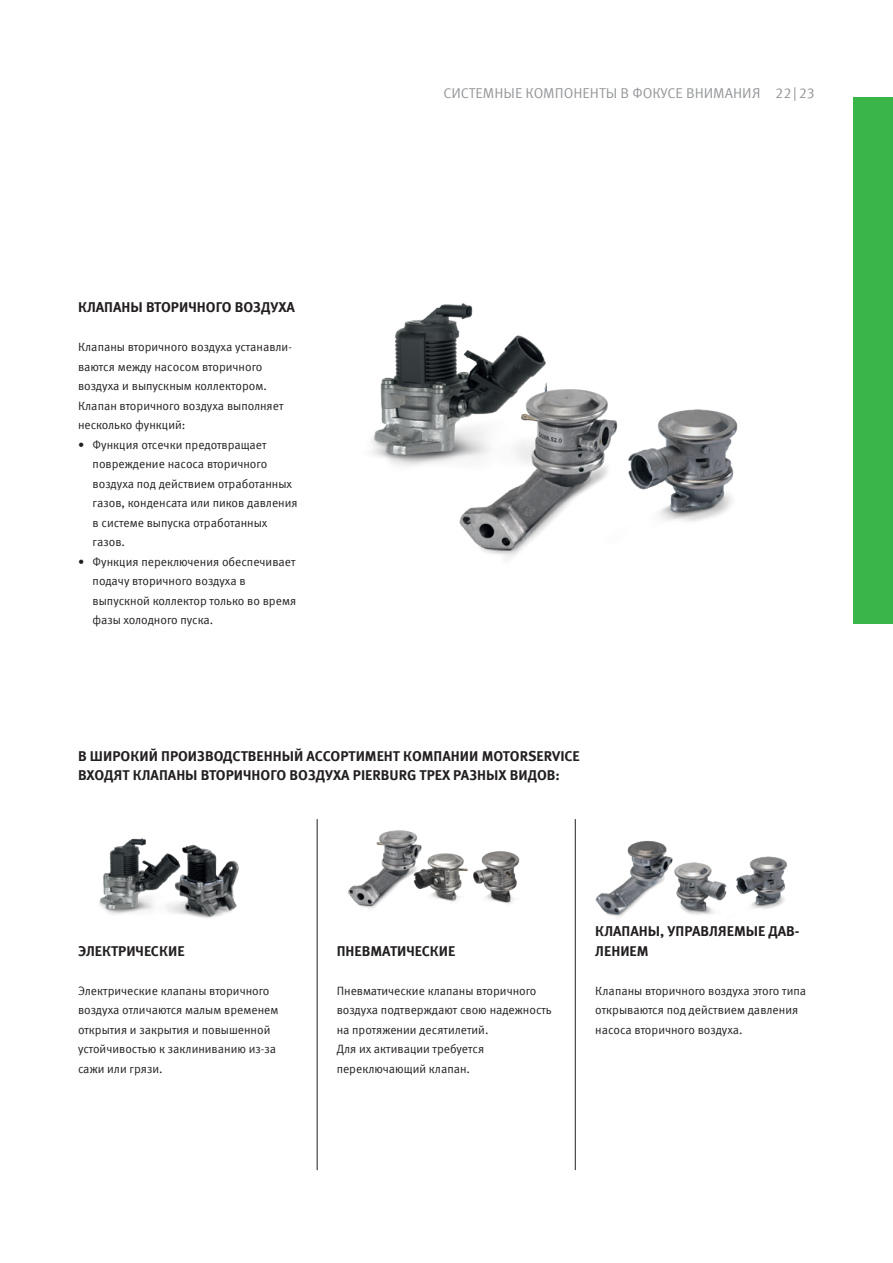
<style>
.page{position:relative;width:893px;height:1263px;background:#fff}
.page>*{position:absolute;margin:0;border:0;box-sizing:border-box;transform-origin:0 0}
.t1{font:700 14.25px/19.5px "Meta Offc Pro";color:#231f20}
.t2{font:14.25px "Meta Offc Pro Norm";color:#939598}
.t3{font:12px/19.5px "Meta Offc Pro Norm";color:#231f20}
</style>
<div class="page">
<hr style="left:317px;top:819px;width:1px;height:351px;background:#231f20">
<hr style="left:575px;top:819px;width:1px;height:351px;background:#231f20">
<img style="left:99px;top:838px;width:140px;height:80px">
<img style="left:595px;top:840px;width:192px;height:78px">
<img style="left:348px;top:830px;width:172px;height:79px">
<img style="left:371px;top:303px;width:175px;height:163px">
<img style="left:407px;top:380px;width:164px;height:178px">
<img style="left:571px;top:389px;width:167px;height:133px">
<div style="left:854px;top:97px;width:39px;height:527px;background:#3ab54a"></div>
<p class="t1" style="left:78px;top:296px;width:218px">КЛАПАНЫ ВТОРИЧНОГО ВОЗДУХА</p>
<p class="t3" style="left:78px;top:336px;width:214px">Клапаны вторичного воздуха устанавли&shy;ваются между насосом вторичного воздуха и выпускным коллектором.<br>Клапан вторичного воздуха выполняет несколько функций:</p>
<p class="t3" style="left:93px;top:434px;width:207px;text-indent:-15px">• Функция отсечки предотвращает повреждение насоса вторичного воздуха под действием отработанных газов, конденсата или пиков давления в системе выпуска отработанных газов.</p>
<p class="t3" style="left:93px;top:551px;width:205px;text-indent:-15px">• Функция переключения обеспечивает подачу вторичного воздуха в выпускной коллектор только во время фазы холодного пуска.</p>
<p class="t2" style="left:443px;top:82px;width:373px">СИСТЕМНЫЕ КОМПОНЕНТЫ В ФОКУСЕ ВНИМАНИЯ 22|23</p>
<p class="t1" style="left:78px;top:745px;width:503px">В ШИРОКИЙ ПРОИЗВОДСТВЕННЫЙ АССОРТИМЕНТ КОМПАНИИ MOTORSERVICE<br>ВХОДЯТ КЛАПАНЫ ВТОРИЧНОГО ВОЗДУХА PIERBURG ТРЕХ РАЗНЫХ ВИДОВ:</p>
<p class="t1" style="left:78px;top:940px;width:108px">ЭЛЕКТРИЧЕСКИЕ</p>
<p class="t3" style="left:78px;top:980px;width:202px">Электрические клапаны вторичного воздуха отличаются малым временем открытия и закрытия и повышенной устойчивостью к заклиниванию из-за сажи или грязи.</p>
<p class="t1" style="left:337px;top:940px;width:120px">ПНЕВМАТИЧЕСКИЕ</p>
<p class="t3" style="left:337px;top:980px;width:217px">Пневматические клапаны вторичного воздуха подтверждают свою надежность на протяжении десятилетий.<br>Для их активации требуется переключающий клапан.</p>
<p class="t1" style="left:595px;top:920px;width:206px">КЛАПАНЫ, УПРАВЛЯЕМЫЕ ДАВ-<br>ЛЕНИЕМ</p>
<p class="t3" style="left:595px;top:980px;width:212px">Клапаны вторичного воздуха этого типа открываются под действием давления насоса вторичного воздуха.</p>
</div>
